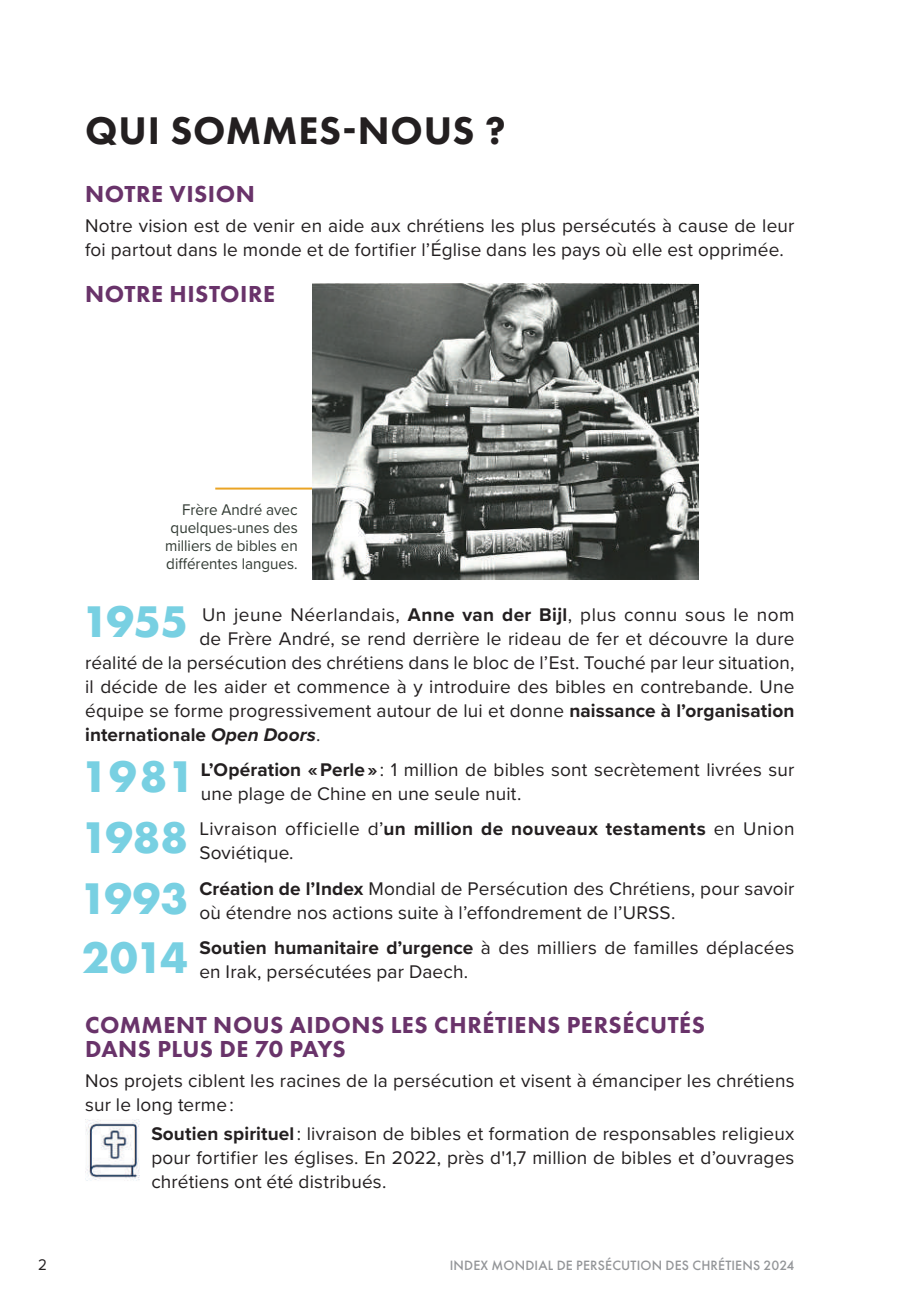
<style>
.page{position:relative;width:908px;height:1304px;background:#fff}
.page>*{position:absolute;margin:0;border:0;box-sizing:border-box;transform-origin:0 0}
.t1{font:700 46px "Futura PT";letter-spacing:-.005em;color:#78d0e2}
.t2{font:800 40px "Futura PT";letter-spacing:.015em;color:#231f20}
.t3{font:800 24px/24px "Futura PT";letter-spacing:.02em;color:#69336a}
.t4{font:19px/24px "Proxima Nova";letter-spacing:.01em;color:#231f20}
.t5{font:700 19px "Proxima Nova";letter-spacing:.005em;color:#231f20}
.t6{font:16px/18px "Proxima Nova";color:#323b34;text-align:right;scale:.95 1}
.t7{font:16px "Proxima Nova";color:#231f20;scale:.94 1}
.t8{font:500 14px "Futura PT";letter-spacing:.01em;color:#939598}
.s1{font-weight:700}
.s2{font-style:italic}
.s3{font-weight:400}
</style>
<div class="page">
<img style="left:85px;top:1119px;width:55px;height:62px">
<hr style="left:215px;top:488px;width:175px;height:2px;background:#eaa424">
<img style="left:312px;top:283px;width:385px;height:297px">
<h2 class="t2" style="left:85px;top:106px;width:422px">QUI SOMMES-NOUS ?</h2>
<p class="t3" style="left:85px;top:182px;width:171px">NOTRE VISION</p>
<p class="t4" style="left:85px;top:212px;width:710px">Notre vision est de venir en aide aux chrétiens les plus persécutés à cause de leur foi partout dans le monde et de fortifier l’Église dans les pays où elle est opprimée.</p>
<p class="t3" style="left:85px;top:282px;width:191px">NOTRE HISTOIRE</p>
<p class="t6" style="left:165px;top:500px;width:141px">Frère André avec quelques-unes des milliers de bibles en différentes langues.</p>
<h1 class="t1" style="left:81px;top:592px;width:108px">1955</h1>
<p class="t4" style="left:202px;top:601px;width:593px">Un jeune Néerlandais, <span class="s1">Anne van der Bijl</span>, plus connu sous le nom</p>
<p class="t4" style="left:199px;top:625px;width:596px">de Frère André, se rend derrière le rideau de fer et découvre la dure</p>
<p class="t4" style="left:85px;top:649px;width:710px">réalité de la persécution des chrétiens dans le bloc de l’Est. Touché par leur situation,</p>
<p class="t4" style="left:85px;top:673px;width:710px">il décide de les aider et commence à y introduire des bibles en contrebande. Une</p>
<p class="t4" style="left:85px;top:697px;width:710px">équipe se forme progressivement autour de lui et donne <span class="s1">naissance à l’organisation</span></p>
<p class="t5" style="left:85px;top:720px;width:237px">internationale <span class="s2">Open Doors</span><span class="s3">.</span></p>
<p class="t4" style="left:201px;top:757px;width:595px"><span class="s1">L’Opération « Perle »</span> : 1 million de bibles sont secrètement livrées sur une plage de Chine en une seule nuit.</p>
<p class="t4" style="left:199px;top:816px;width:596px">Livraison officielle d’<span class="s1">un million de nouveaux testaments</span> en Union<br>Soviétique.</p>
<p class="t4" style="left:199px;top:875px;width:596px"><span class="s1">Création de l’Index</span> Mondial de Persécution des Chrétiens, pour savoir où étendre nos actions suite à l’effondrement de l’URSS.</p>
<p class="t4" style="left:199px;top:935px;width:596px"><span class="s1">Soutien humanitaire d’urgence</span> à des milliers de familles déplacées en Irak, persécutées par Daech.</p>
<p class="t3" style="left:85px;top:1013px;width:621px">COMMENT NOUS AIDONS LES CHRÉTIENS PERSÉCUTÉS<br>DANS PLUS DE 70 PAYS</p>
<p class="t4" style="left:85px;top:1068px;width:710px">Nos projets ciblent les racines de la persécution et visent à émanciper les chrétiens sur le long terme :</p>
<p class="t4" style="left:151px;top:1121px;width:644px;text-align:justify"><span class="s1">Soutien spirituel</span> : livraison de bibles et formation de responsables religieux pour fortifier les églises. En 2022, près d'1,7 million de bibles et d’ouvrages chrétiens ont été distribués.</p>
<h1 class="t1" style="left:81px;top:746px;width:116px">1981</h1>
<h1 class="t1" style="left:80px;top:808px;width:109px">1988</h1>
<h1 class="t1" style="left:79px;top:869px;width:110px">1993</h1>
<h1 class="t1" style="left:82px;top:928px;width:107px">2014</h1>
<p class="t7" style="left:38px;top:1253px;width:11px">2</p>
<p class="t8" style="left:449px;top:1257px;width:346px">INDEX MONDIAL DE PERSÉCUTION DES CHRÉTIENS 2024</p>
</div>
